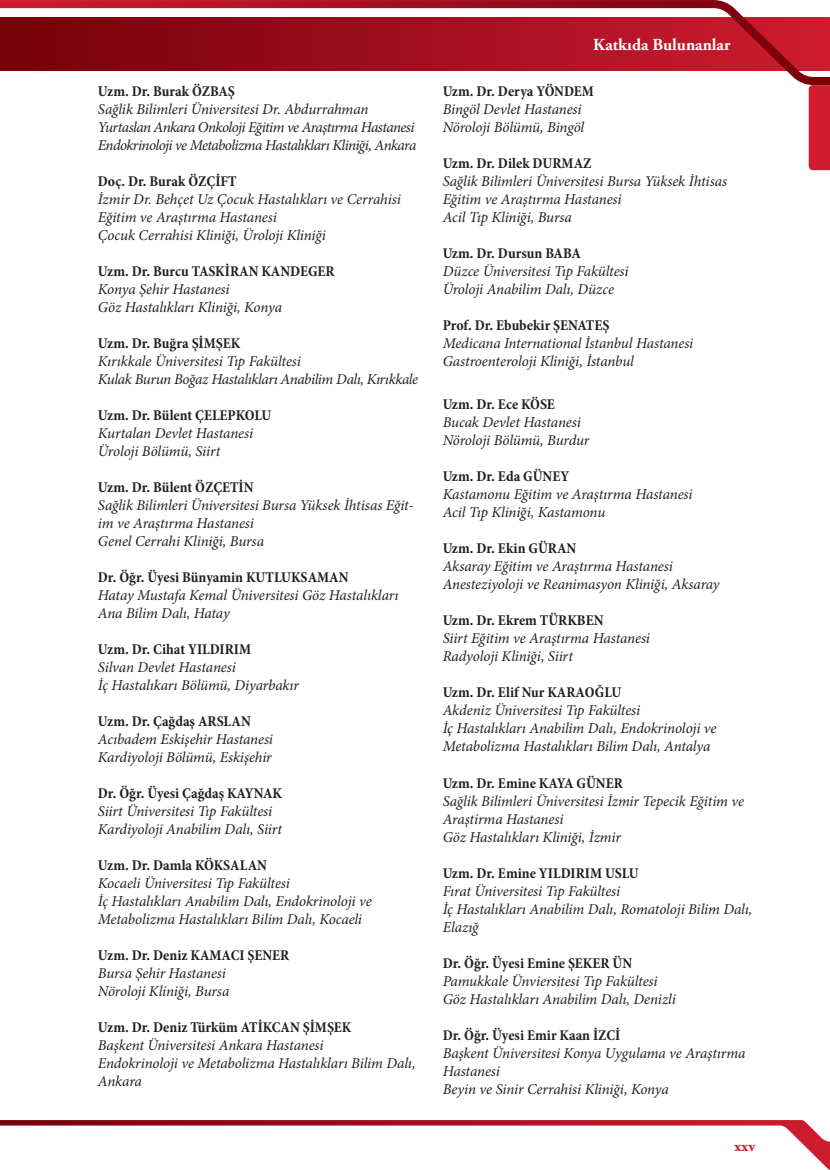
<style>
.page{position:relative;width:830px;height:1170px;background:#fff}
.page>*{position:absolute;margin:0;border:0;box-sizing:border-box;transform-origin:0 0}
.t1{font:700 16.8px "Garamondd";color:#fff}
.t2{font:700 15.3px "Garamondd";color:#d11c2f}
.t3{font:italic 15px/18px "Minions";letter-spacing:-.01em;color:#231f20}
.t4{font:700 15px "Minions";color:#231f20}
.t5{font:italic 15px/18px "Minions";letter-spacing:-.035em;color:#231f20}
</style>
<div class="page">
<svg style="left:0;top:0;width:829px;height:85px"></svg>
<svg style="left:0;top:1120px;width:829px;height:49px"></svg>
<div style="left:808px;top:85px;width:21px;height:85px;background:#d11c2f"></div>
<p class="t4" style="left:98px;top:81px;width:138px">Uzm. Dr. Burak ÖZBAŞ</p>
<p class="t5" style="left:98px;top:100px;width:320px">Sağlik Bilimleri Üniversitesi Dr. Abdurrahman<br>Yurtaslan Ankara Onkoloji Eğitim ve Araştırma Hastanesi<br>Endokrinoloji ve Metabolizma Hastalıkları Kliniği, Ankara</p>
<p class="t4" style="left:98px;top:171px;width:140px">Doç. Dr. Burak ÖZÇİFT</p>
<p class="t3" style="left:98px;top:190px;width:304px">İzmir Dr. Behçet Uz Çocuk Hastalıkları ve Cerrahisi<br>Eğitim ve Araştırma Hastanesi<br>Çocuk Cerrahisi Kliniği, Üroloji Kliniği</p>
<p class="t4" style="left:98px;top:261px;width:238px">Uzm. Dr. Burcu TASKİRAN KANDEGER</p>
<p class="t3" style="left:98px;top:280px;width:185px">Konya Şehir Hastanesi<br>Göz Hastalıkları Kliniği, Konya</p>
<p class="t4" style="left:98px;top:333px;width:144px">Uzm. Dr. Buğra ŞİMŞEK</p>
<p class="t3" style="left:98px;top:352px;width:322px">Kırıkkale Üniversitesi Tıp Fakültesi<br>Kulak Burun Boğaz Hastalıkları Anabilim Dalı, Kırıkkale</p>
<p class="t4" style="left:98px;top:405px;width:175px">Uzm. Dr. Bülent ÇELEPKOLU</p>
<p class="t3" style="left:98px;top:424px;width:157px">Kurtalan Devlet Hastanesi<br>Üroloji Bölümü, Siirt</p>
<p class="t4" style="left:98px;top:477px;width:157px">Uzm. Dr. Bülent ÖZÇETİN</p>
<p class="t3" style="left:98px;top:496px;width:317px">Sağlik Bilimleri Üniversitesi Bursa Yüksek İhtisas Eğit&shy;im ve Araştırma Hastanesi<br>Genel Cerrahi Kliniği, Bursa</p>
<p class="t4" style="left:98px;top:567px;width:252px">Dr. Öğr. Üyesi Bünyamin KUTLUKSAMAN</p>
<p class="t3" style="left:98px;top:586px;width:302px">Hatay Mustafa Kemal Üniversitesi Göz Hastalıkları<br>Ana Bilim Dalı, Hatay</p>
<p class="t4" style="left:98px;top:639px;width:155px">Uzm. Dr. Cihat YILDIRIM</p>
<p class="t3" style="left:98px;top:658px;width:202px">Silvan Devlet Hastanesi<br>İç Hastalıkarı Bölümü, Diyarbakır</p>
<p class="t4" style="left:98px;top:711px;width:154px">Uzm. Dr. Çağdaş ARSLAN</p>
<p class="t3" style="left:98px;top:730px;width:176px">Acıbadem Eskişehir Hastanesi<br>Kardiyoloji Bölümü, Eskişehir</p>
<p class="t4" style="left:98px;top:783px;width:185px">Dr. Öğr. Üyesi Çağdaş KAYNAK</p>
<p class="t3" style="left:98px;top:802px;width:186px">Siirt Üniversitesi Tıp Fakültesi<br>Kardiyoloji Anabilim Dalı, Siirt</p>
<p class="t4" style="left:98px;top:855px;width:171px">Uzm. Dr. Damla KÖKSALAN</p>
<p class="t3" style="left:98px;top:874px;width:275px">Kocaeli Üniversitesi Tıp Fakültesi<br>İç Hastalıkları Anabilim Dalı, Endokrinoloji ve<br>Metabolizma Hastalıkları Bilim Dalı, Kocaeli</p>
<p class="t4" style="left:98px;top:945px;width:193px">Uzm. Dr. Deniz KAMACI ŞENER</p>
<p class="t3" style="left:98px;top:964px;width:133px">Bursa Şehir Hastanesi<br>Nöroloji Kliniği, Bursa</p>
<p class="t4" style="left:98px;top:1017px;width:255px">Uzm. Dr. Deniz Türküm ATİKCAN ŞİMŞEK</p>
<p class="t3" style="left:98px;top:1036px;width:319px">Başkent Üniversitesi Ankara Hastanesi<br>Endokrinoloji ve Metabolizma Hastalıkları Bilim Dalı,<br>Ankara</p>
<p class="t1" style="left:593px;top:34px;width:138px">Katkıda Bulunanlar</p>
<p class="t4" style="left:442px;top:81px;width:153px">Uzm. Dr. Derya YÖNDEM</p>
<p class="t3" style="left:442px;top:100px;width:143px">Bingöl Devlet Hastanesi<br>Nöroloji Bölümü, Bingöl</p>
<p class="t4" style="left:442px;top:153px;width:150px">Uzm. Dr. Dilek DURMAZ</p>
<p class="t3" style="left:442px;top:172px;width:286px">Sağlik Bilimleri Üniversitesi Bursa Yüksek İhtisas<br>Eğitim ve Araştırma Hastanesi<br>Acil Tıp Kliniği, Bursa</p>
<p class="t4" style="left:442px;top:243px;width:140px">Uzm. Dr. Dursun BABA</p>
<p class="t3" style="left:442px;top:262px;width:187px">Düzce Üniversitesi Tıp Fakültesi<br>Üroloji Anabilim Dalı, Düzce</p>
<p class="t4" style="left:442px;top:315px;width:168px">Prof. Dr. Ebubekir ŞENATEŞ</p>
<p class="t3" style="left:442px;top:334px;width:252px">Medicana International İstanbul Hastanesi<br>Gastroenteroloji Kliniği, İstanbul</p>
<p class="t4" style="left:442px;top:394px;width:114px">Uzm. Dr. Ece KÖSE</p>
<p class="t3" style="left:442px;top:413px;width:148px">Bucak Devlet Hastanesi<br>Nöroloji Bölümü, Burdur</p>
<p class="t4" style="left:442px;top:466px;width:128px">Uzm. Dr. Eda GÜNEY</p>
<p class="t3" style="left:442px;top:485px;width:251px">Kastamonu Eğitim ve Araştırma Hastanesi<br>Acil Tıp Kliniği, Kastamonu</p>
<p class="t4" style="left:442px;top:538px;width:135px">Uzm. Dr. Ekin GÜRAN</p>
<p class="t3" style="left:442px;top:557px;width:278px">Aksaray Eğitim ve Araştırma Hastanesi<br>Anesteziyoloji ve Reanimasyon Kliniği, Aksaray</p>
<p class="t4" style="left:442px;top:610px;width:162px">Uzm. Dr. Ekrem TÜRKBEN</p>
<p class="t3" style="left:442px;top:629px;width:209px">Siirt Eğitim ve Araştırma Hastanesi<br>Radyoloji Kliniği, Siirt</p>
<p class="t4" style="left:442px;top:682px;width:180px">Uzm. Dr. Elif Nur KARAOĞLU</p>
<p class="t3" style="left:442px;top:701px;width:275px">Akdeniz Üniversitesi Tıp Fakültesi<br>İç Hastalıkları Anabilim Dalı, Endokrinoloji ve<br>Metabolizma Hastalıkları Bilim Dalı, Antalya</p>
<p class="t4" style="left:442px;top:772px;width:181px">Uzm. Dr. Emine KAYA GÜNER</p>
<p class="t3" style="left:442px;top:791px;width:303px">Sağlik Bilimleri Üniversitesi İzmir Tepecik Eğitim ve<br>Araştirma Hastanesi<br>Göz Hastalıkları Kliniği, İzmir</p>
<p class="t4" style="left:442px;top:862px;width:197px">Uzm. Dr. Emine YILDIRIM USLU</p>
<p class="t3" style="left:442px;top:881px;width:311px">Fırat Üniversitesi Tıp Fakültesi<br>İç Hastalıkları Anabilim Dalı, Romatoloji Bilim Dalı,<br>Elazığ</p>
<p class="t4" style="left:442px;top:952px;width:191px">Dr. Öğr. Üyesi Emine ŞEKER ÜN</p>
<p class="t3" style="left:442px;top:971px;width:235px">Pamukkale Ünviersitesi Tıp Fakültesi<br>Göz Hastalıkları Anabilim Dalı, Denizli</p>
<p class="t4" style="left:442px;top:1024px;width:179px">Dr. Öğr. Üyesi Emir Kaan İZCİ</p>
<p class="t3" style="left:442px;top:1043px;width:304px">Başkent Üniversitesi Konya Uygulama ve Araştırma<br>Hastanesi<br>Beyin ve Sinir Cerrahisi Kliniği, Konya</p>
<p class="t2" style="left:734px;top:1136px;width:22px">xxv</p>
</div>
